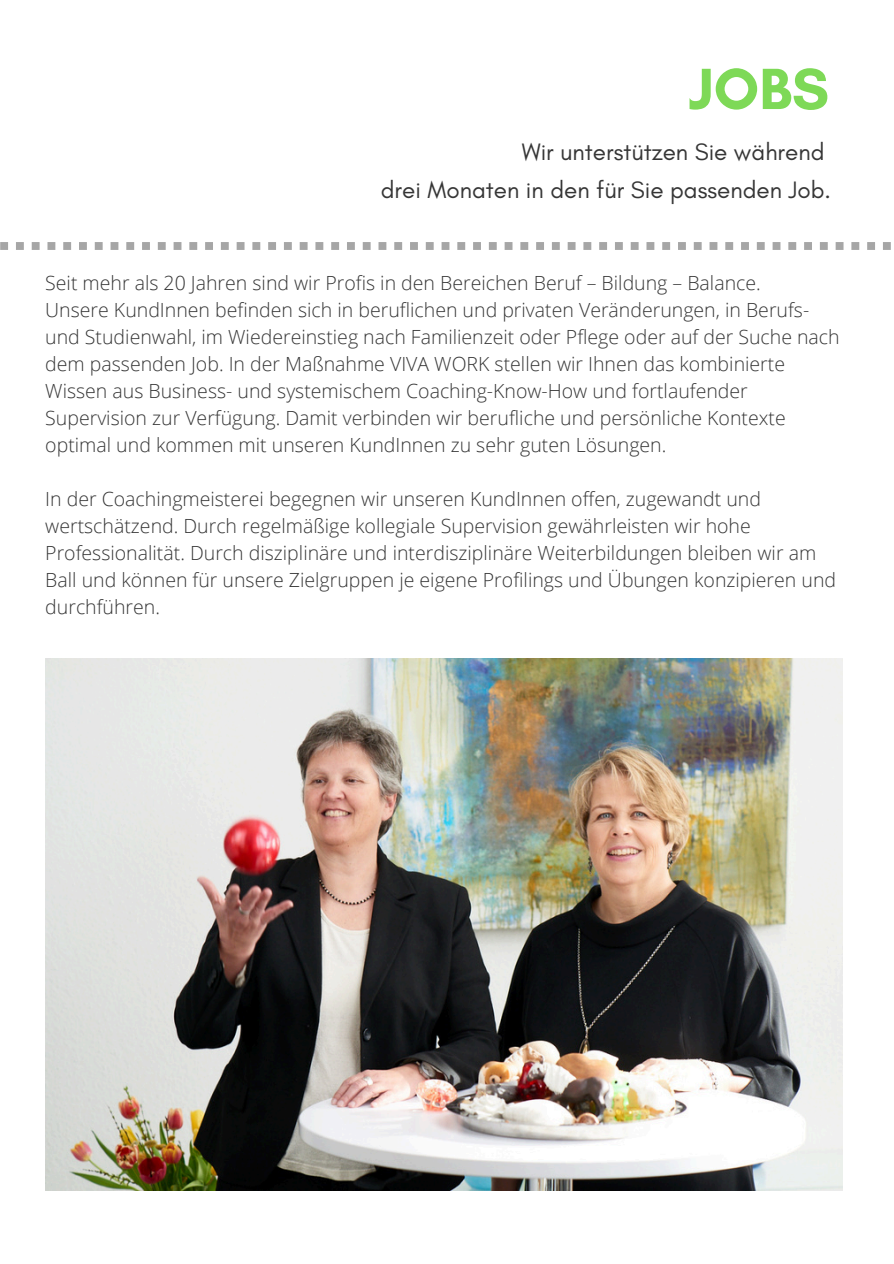
<style>
.page{position:relative;width:894px;height:1264px;background:#fff}
.page>*{position:absolute;margin:0;border:0;box-sizing:border-box;transform-origin:0 0}
.t1{font:700 59.1px "Glacial Indifference";color:#7ed957}
.t2{font:24.15px/38.2px "Glacial Indifference";color:#363636;text-align:right}
.t3{font:300 19.5px/27px "Open Sans";color:#363636}
</style>
<div class="page">
<img style="left:45px;top:658px;width:797px;height:532px">
<svg style="left:0;top:242px;width:891px;height:8px"></svg>
<p class="t1" style="left:688px;top:53px;width:142px">JOBS</p>
<p class="t2" style="left:381px;top:132px;width:451px">Wir unterstützen Sie während<br>drei Monaten in den für Sie passenden Job.</p>
<h1 class="t3" style="left:45px;top:269px;width:716px">Seit mehr als 20 Jahren sind wir Profis in den Bereichen Beruf – Bildung – Balance.</h1>
<h2 class="t3" style="left:45px;top:296px;width:795px">Unsere KundInnen befinden sich in beruflichen und privaten Veränderungen, in Berufs&shy;und Studienwahl, im Wiedereinstieg nach Familienzeit oder Pflege oder auf der Suche nach dem passenden Job. In der Maßnahme VIVA WORK stellen wir Ihnen das kombinierte Wissen aus Business- und systemischem Coaching-Know-How und fortlaufender Supervision zur Verfügung. Damit verbinden wir berufliche und persönliche Kontexte optimal und kommen mit unseren KundInnen zu sehr guten Lösungen.</h2>
<p class="t3" style="left:45px;top:485px;width:792px">In der Coachingmeisterei begegnen wir unseren KundInnen offen, zugewandt und wertschätzend. Durch regelmäßige kollegiale Supervision gewährleisten wir hohe Professionalität. Durch disziplinäre und interdisziplinäre Weiterbildungen bleiben wir am Ball und können für unsere Zielgruppen je eigene Profilings und Übungen konzipieren und durchführen.</p>
</div>
